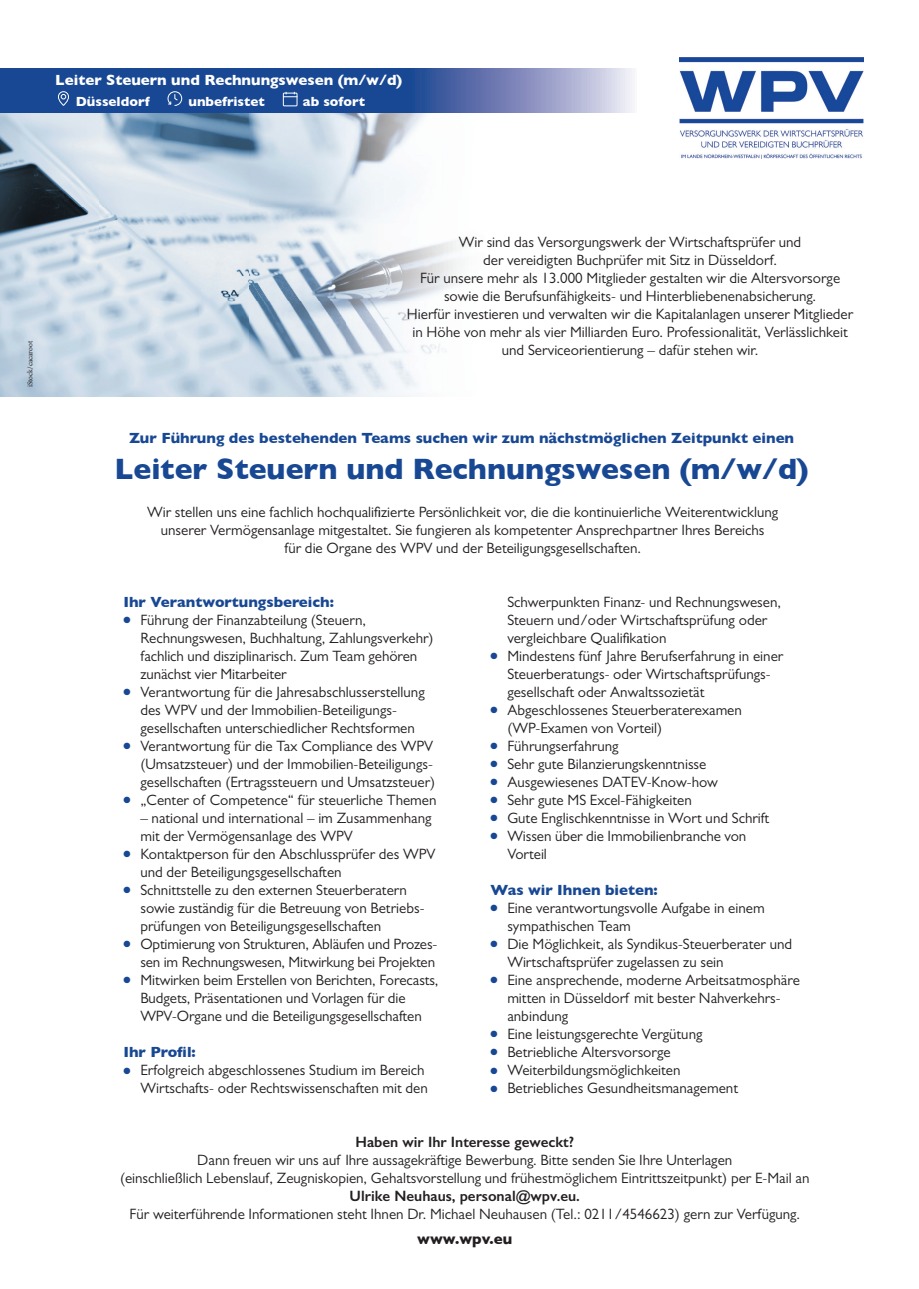
<style>
.page{position:relative;width:919px;height:1289px;background:#fff}
.page>*{position:absolute;margin:0;border:0;box-sizing:border-box;transform-origin:0 0}
.t1{font:700 30px "Gill Sans";color:#184893}
.t2{font:15px/18px "Gill Sans";color:#231f20}
.t3{font:700 15px "Gill Sans";color:#184893}
.t4{font:600 15px "Gill Sans";color:#231f20}
.t5{font:700 15px "Gill Sans";color:#fff}
.t6{font:700 15px "Gill Sans";color:#231f20}
.t7{font:700 13.5px "Gill Sans";color:#fff}
.t8{font:7.5px "Minion Pro";letter-spacing:-.005em;color:#231f20}
.s1{color:#184893}
</style>
<div class="page">
<img style="left:0;top:113px;width:250px;height:283px">
<svg style="left:250px;top:113px;width:212px;height:284px"></svg>
<svg style="left:0;top:68px;width:632px;height:45px;background:#3e62a2"></svg>
<div style="left:58px;top:91px;width:11px;height:15px;border:1px solid #fff;border-radius:5px"></div>
<svg style="left:61px;top:94px;width:5px;height:5px"></svg>
<svg style="left:167px;top:91px;width:16px;height:15px"></svg>
<div style="left:283px;top:93px;width:14px;height:13px;border:1px solid #fff"></div>
<svg style="left:283px;top:92px;width:14px;height:5px"></svg>
<img style="left:679px;top:57px;width:184px;height:101px">
<p class="t5" style="left:55px;top:68px;width:348px">Leiter Steuern und Rechnungswesen (m/w/d)</p>
<p class="t7" style="left:76px;top:91px;width:75px">Düsseldorf</p>
<p class="t7" style="left:188px;top:91px;width:78px">unbefristet</p>
<p class="t7" style="left:303px;top:91px;width:64px">ab sofort</p>
<p class="t8" style="left:25px;top:387px;width:48px;rotate:-90deg">iStock/cacaroot</p>
<p class="t2" style="left:407px;top:233px;width:448px;text-align:center">Wir sind das Versorgungswerk der Wirtschaftsprüfer und<br>der vereidigten Buchprüfer mit Sitz in Düsseldorf.<br>Für unsere mehr als 13.000 Mitglieder gestalten wir die Altersvorsorge sowie die Berufsunfähigkeits- und Hinterbliebenenabsicherung.<br>Hierfür investieren und verwalten wir die Kapitalanlagen unserer Mitglieder in Höhe von mehr als vier Milliarden Euro. Professionalität, Verlässlichkeit und Serviceorientierung – dafür stehen wir.</p>
<p class="t3" style="left:129px;top:426px;width:666px">Zur Führung des bestehenden Teams suchen wir zum nächstmöglichen Zeitpunkt einen</p>
<h1 class="t1" style="left:114px;top:445px;width:695px">Leiter Steuern und Rechnungswesen (m/w/d)</h1>
<p class="t2" style="left:147px;top:503px;width:632px;text-align:center">Wir stellen uns eine fachlich hochqualifizierte Persönlichkeit vor, die die kontinuierliche Weiterentwicklung unserer Vermögensanlage mitgestaltet. Sie fungieren als kompetenter Ansprechpartner Ihres Bereichs<br>für die Organe des WPV und der Beteiligungsgesellschaften.</p>
<p class="t3" style="left:123px;top:590px;width:212px">Ihr Verantwortungsbereich:</p>
<p class="t2" style="left:140px;top:611px;width:294px;text-indent:-17px"><span class="s1">●</span> Führung der Finanzabteilung (Steuern, Rechnungswesen, Buchhaltung, Zahlungsverkehr) fachlich und disziplinarisch. Zum Team gehören zunächst vier Mitarbeiter</p>
<p class="t2" style="left:140px;top:683px;width:286px;text-indent:-17px"><span class="s1">●</span> Verantwortung für die Jahresabschlusserstellung des WPV und der Immobilien-Beteiligungs&shy;gesellschaften unterschiedlicher Rechtsformen</p>
<p class="t2" style="left:140px;top:737px;width:296px;text-indent:-17px"><span class="s1">●</span> Verantwortung für die Tax Compliance des WPV (Umsatzsteuer) und der Immobilien-Beteiligungs&shy;gesellschaften (Ertragssteuern und Umsatzsteuer)</p>
<p class="t2" style="left:123px;top:791px;width:314px"><span class="s1">●</span> „Center of Competence“ für steuerliche Themen</p>
<p class="t2" style="left:140px;top:809px;width:292px">– national und international – im Zusammenhang mit der Vermögensanlage des WPV</p>
<p class="t2" style="left:140px;top:845px;width:296px;text-indent:-17px"><span class="s1">●</span> Kontaktperson für den Abschlussprüfer des WPV und der Beteiligungsgesellschaften</p>
<p class="t2" style="left:140px;top:881px;width:285px;text-indent:-17px"><span class="s1">●</span> Schnittstelle zu den externen Steuerberatern sowie zuständig für die Betreuung von Betriebs&shy;prüfungen von Beteiligungsgesellschaften</p>
<p class="t2" style="left:123px;top:935px;width:315px;text-align:right"><span class="s1">●</span> Optimierung von Strukturen, Abläufen und Prozes&shy;sen im Rechnungswesen, Mitwirkung bei Projekten</p>
<p class="t2" style="left:140px;top:971px;width:299px;text-indent:-17px"><span class="s1">●</span> Mitwirken beim Erstellen von Berichten, Forecasts,<br>Budgets, Präsentationen und Vorlagen für die<br>WPV-Organe und die Beteiligungsgesellschaften</p>
<p class="t3" style="left:123px;top:1040px;width:74px">Ihr Profil:</p>
<p class="t2" style="left:123px;top:1061px;width:306px;text-align:right"><span class="s1">●</span> Erfolgreich abgeschlossenes Studium im Bereich<br>Wirtschafts- oder Rechtswissenschaften mit den</p>
<p class="t2" style="left:507px;top:593px;width:275px">Schwerpunkten Finanz- und Rechnungswesen,<br>Steuern und/oder Wirtschaftsprüfung oder vergleichbare Qualifikation</p>
<p class="t2" style="left:507px;top:647px;width:277px;text-indent:-17px"><span class="s1">●</span> Mindestens fünf Jahre Berufserfahrung in einer<br>Steuerberatungs- oder Wirtschaftsprüfungs&shy;gesellschaft oder Anwaltssozietät</p>
<p class="t2" style="left:507px;top:701px;width:236px;text-indent:-17px"><span class="s1">●</span> Abgeschlossenes Steuerberaterexamen (WP-Examen von Vorteil)</p>
<p class="t2" style="left:490px;top:737px;width:130px"><span class="s1">●</span> Führungserfahrung</p>
<p class="t2" style="left:490px;top:755px;width:218px"><span class="s1">●</span> Sehr gute Bilanzierungskenntnisse</p>
<p class="t2" style="left:490px;top:773px;width:229px"><span class="s1">●</span> Ausgewiesenes DATEV-Know-how</p>
<p class="t2" style="left:490px;top:791px;width:203px"><span class="s1">●</span> Sehr gute MS Excel-Fähigkeiten</p>
<p class="t2" style="left:490px;top:809px;width:280px"><span class="s1">●</span> Gute Englischkenntnisse in Wort und Schrift</p>
<p class="t2" style="left:507px;top:827px;width:240px;text-indent:-17px"><span class="s1">●</span> Wissen über die Immobilienbranche von<br>Vorteil</p>
<p class="t3" style="left:490px;top:878px;width:169px">Was wir Ihnen bieten:</p>
<p class="t2" style="left:507px;top:899px;width:259px;text-indent:-17px"><span class="s1">●</span> Eine verantwortungsvolle Aufgabe in einem sympathischen Team</p>
<p class="t2" style="left:507px;top:935px;width:286px;text-indent:-17px"><span class="s1">●</span> Die Möglichkeit, als Syndikus-Steuerberater und<br>Wirtschaftsprüfer zugelassen zu sein</p>
<p class="t2" style="left:507px;top:971px;width:294px;text-indent:-17px"><span class="s1">●</span> Eine ansprechende, moderne Arbeitsatmosphäre mitten in Düsseldorf mit bester Nahverkehrs&shy;anbindung</p>
<p class="t2" style="left:490px;top:1025px;width:214px"><span class="s1">●</span> Eine leistungsgerechte Vergütung</p>
<p class="t2" style="left:490px;top:1043px;width:182px"><span class="s1">●</span> Betriebliche Altersvorsorge</p>
<p class="t2" style="left:490px;top:1061px;width:192px"><span class="s1">●</span> Weiterbildungsmöglichkeiten</p>
<p class="t2" style="left:490px;top:1079px;width:249px"><span class="s1">●</span> Betriebliches Gesundheitsmanagement</p>
<p class="t4" style="left:355px;top:1133px;width:220px">Haben wir Ihr Interesse geweckt?</p>
<p class="t2" style="left:120px;top:1151px;width:691px;text-align:center">Dann freuen wir uns auf Ihre aussagekräftige Bewerbung. Bitte senden Sie Ihre Unterlagen<br>(einschließlich Lebenslauf, Zeugniskopien, Gehaltsvorstellung und frühestmöglichem Eintrittszeitpunkt) per E-Mail an</p>
<p class="t4" style="left:349px;top:1187px;width:232px">Ulrike Neuhaus, personal@wpv.eu.</p>
<p class="t2" style="left:130px;top:1205px;width:671px">Für weiterführende Informationen steht Ihnen Dr. Michael Neuhausen (Tel.: 0211/4546623) gern zur Verfügung.</p>
<p class="t6" style="left:417px;top:1226px;width:96px">www.wpv.eu</p>
</div>
